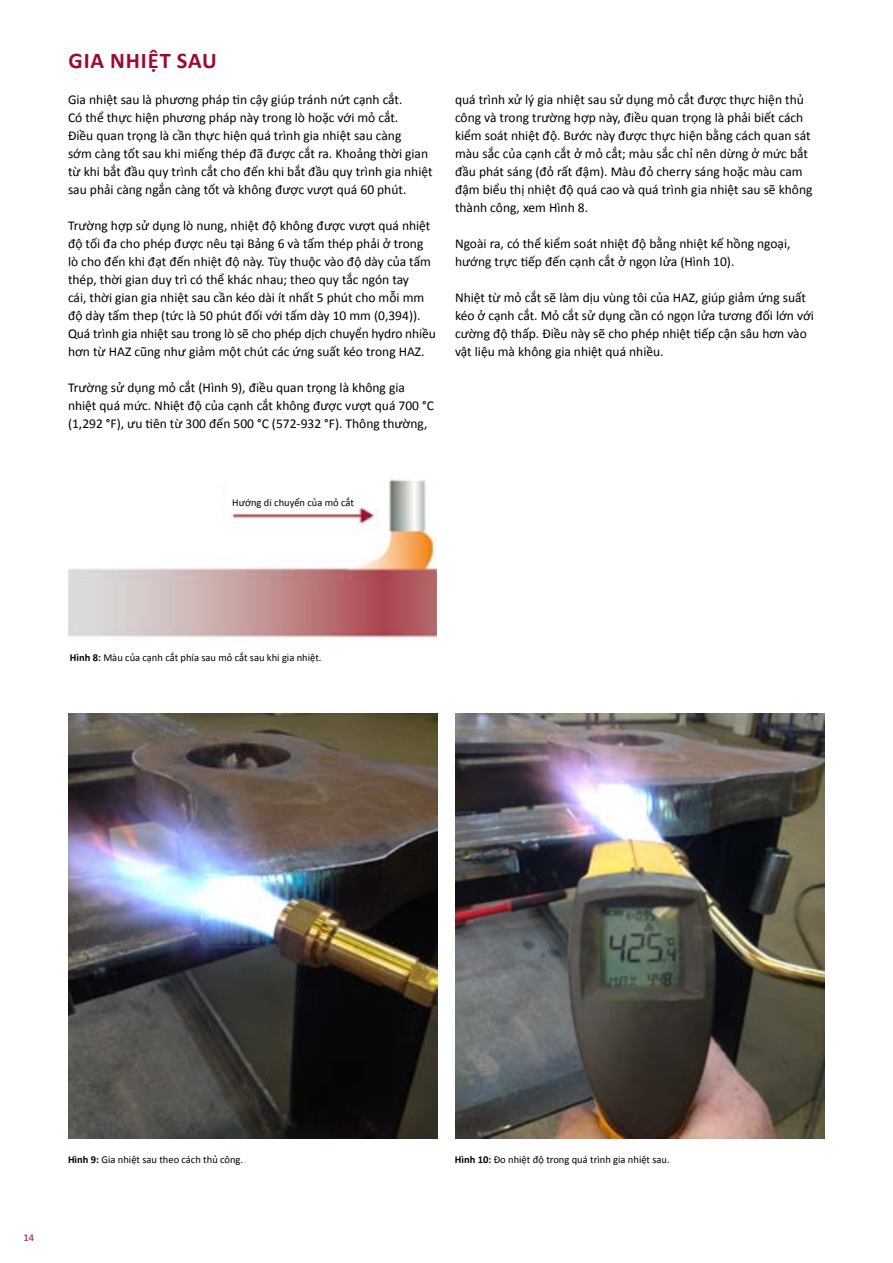
<style>
.page{position:relative;width:893px;height:1263px;background:#fff}
.page>*{position:absolute;margin:0;border:0;box-sizing:border-box;transform-origin:0 0}
.t1{font:700 22.5px "Calibri";letter-spacing:.04em;color:#9e0931}
.t2{font:13.5px/18px "Calibri";color:#000}
.t3{font:10.5px "Calibri";color:#000}
.t4{font:10.5px "Calibri";color:#9e0931}
.s1{font-weight:700}
</style>
<div class="page">
<hr style="left:892px;top:1045px;width:1px;height:218px;background:#9e0931">
<img style="left:68px;top:714px;width:370px;height:424px">
<img style="left:455px;top:714px;width:370px;height:424px">
<img style="left:68px;top:479px;width:369px;height:159px">
<div style="left:228px;top:472px;width:154px;height:34px;background:#fff"></div>
<h1 class="t1" style="left:68px;top:45px;width:150px">GIA NHIỆT SAU</h1>
<p class="t2" style="left:68px;top:90px;width:366px">Gia nhiệt sau là phương pháp tin cậy giúp tránh nứt cạnh cắt.<br>Có thể thực hiện phương pháp này trong lò hoặc với mỏ cắt.<br>Điều quan trọng là cần thực hiện quá trình gia nhiệt sau càng<br>sớm càng tốt sau khi miếng thép đã được cắt ra. Khoảng thời gian từ khi bắt đầu quy trình cắt cho đến khi bắt đầu quy trình gia nhiệt sau phải càng ngắn càng tốt và không được vượt quá 60 phút.</p>
<p class="t2" style="left:68px;top:216px;width:369px">Trường hợp sử dụng lò nung, nhiệt độ không được vượt quá nhiệt độ tối đa cho phép được nêu tại Bảng 6 và tấm thép phải ở trong lò cho đến khi đạt đến nhiệt độ này. Tùy thuộc vào độ dày của tấm thép, thời gian duy trì có thể khác nhau; theo quy tắc ngón tay<br>cái, thời gian gia nhiệt sau cần kéo dài ít nhất 5 phút cho mỗi mm độ dày tấm thep (tức là 50 phút đối với tấm dày 10 mm (0,394)).<br>Quá trình gia nhiệt sau trong lò sẽ cho phép dịch chuyển hydro nhiều hơn từ HAZ cũng như giảm một chút các ứng suất kéo trong HAZ.</p>
<p class="t2" style="left:68px;top:378px;width:367px">Trường sử dụng mỏ cắt (Hình 9), điều quan trọng là không gia nhiệt quá mức. Nhiệt độ của cạnh cắt không được vượt quá 700 °C (1,292 °F), ưu tiên từ 300 đến 500 °C (572-932 °F). Thông thường,</p>
<p class="t2" style="left:455px;top:91px;width:359px">quá trình xử lý gia nhiệt sau sử dụng mỏ cắt được thực hiện thủ công và trong trường hợp này, điều quan trọng là phải biết cách kiểm soát nhiệt độ. Bước này được thực hiện bằng cách quan sát màu sắc của cạnh cắt ở mỏ cắt; màu sắc chỉ nên dừng ở mức bắt đầu phát sáng (đỏ rất đậm). Màu đỏ cherry sáng hoặc màu cam đậm biểu thị nhiệt độ quá cao và quá trình gia nhiệt sau sẽ không thành công, xem Hình 8.</p>
<p class="t2" style="left:455px;top:235px;width:337px">Ngoài ra, có thể kiểm soát nhiệt độ bằng nhiệt kế hồng ngoại, hướng trực tiếp đến cạnh cắt ở ngọn lửa (Hình 10).</p>
<p class="t2" style="left:455px;top:289px;width:360px">Nhiệt từ mỏ cắt sẽ làm dịu vùng tôi của HAZ, giúp giảm ứng suất kéo ở cạnh cắt. Mỏ cắt sử dụng cần có ngọn lửa tương đối lớn với cường độ thấp. Điều này sẽ cho phép nhiệt tiếp cận sâu hơn vào vật liệu mà không gia nhiệt quá nhiều.</p>
<p class="t3" style="left:232px;top:496px;width:123px">Hướng di chuyển của mỏ cắt</p>
<p class="t3" style="left:70px;top:650px;width:253px"><span class="s1">Hình 8:</span> Màu của cạnh cắt phía sau mỏ cắt sau khi gia nhiệt.</p>
<p class="t4" style="left:23px;top:1231px;width:12px">14</p>
<p class="t3" style="left:68px;top:1153px;width:177px"><span class="s1">Hình 9:</span> Gia nhiệt sau theo cách thủ công.</p>
<p class="t3" style="left:455px;top:1153px;width:216px"><span class="s1">Hình 10:</span> Đo nhiệt độ trong quá trình gia nhiệt sau.</p>
</div>
